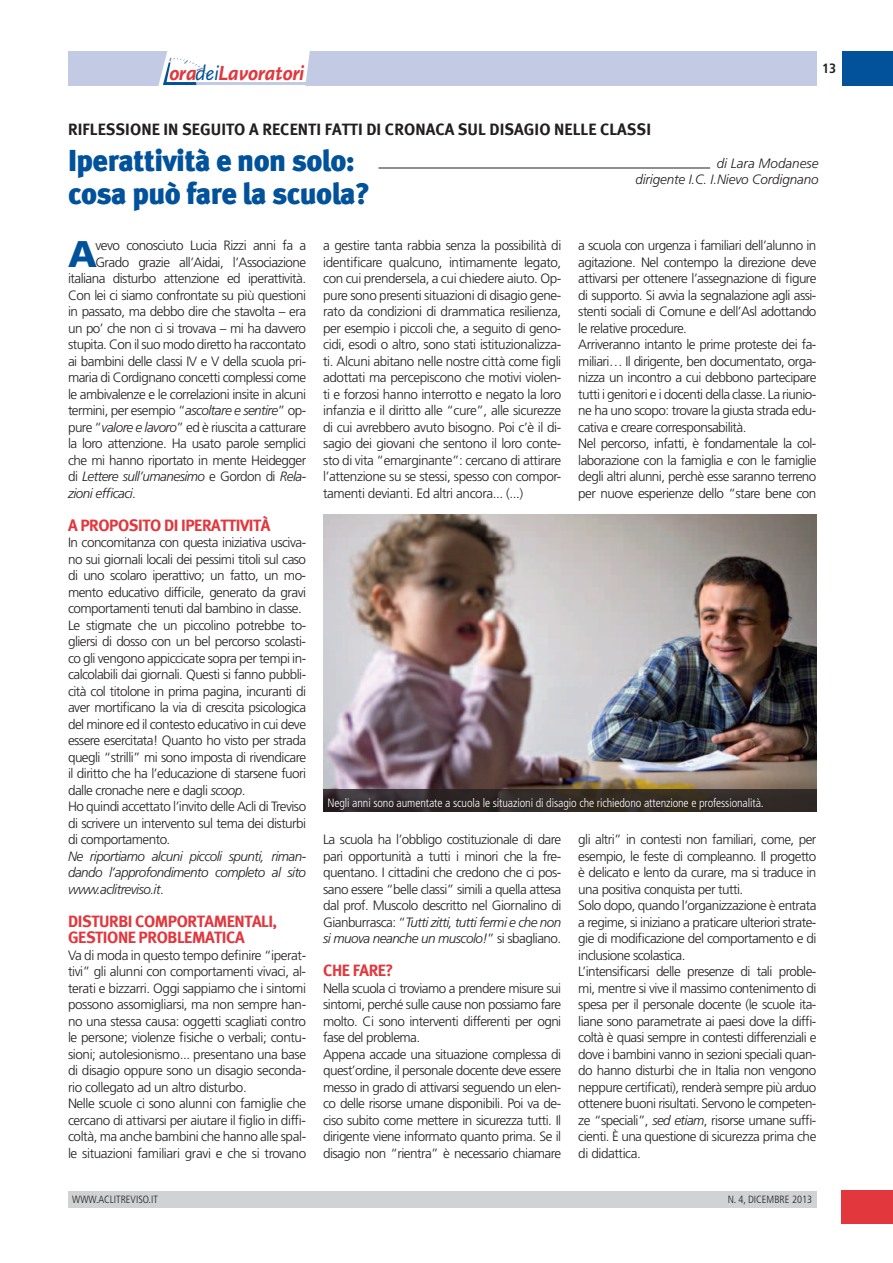
<style>
.page{position:relative;width:893px;height:1263px;background:#fff}
.page>*{position:absolute;margin:0;border:0;box-sizing:border-box;transform-origin:0 0}
.t1{font:900 37.2px "Frutiger LT Std";color:#01529b}
.t2{font:900 30px/33px "Meta";letter-spacing:-.02em;color:#01529b}
.t3{font:21.15px "Scala Sans Bold LF Italic";letter-spacing:-.01em;color:#e1373d}
.t4{font:700 16.5px/16.5px "Meta";letter-spacing:-.025em;color:#e1373d}
.t5{font:700 16.5px "Meta";letter-spacing:.005em;color:#231f20}
.t6{font:300 13.5px/16.5px "Frutiger LT Std";letter-spacing:-.04em;color:#231f20}
.t7{font:italic 300 13.5px/16.5px "Frutiger LT Std";letter-spacing:-.04em;color:#231f20;text-align:justify}
.t8{font:italic 300 13.5px/16.5px "Frutiger LT Std";letter-spacing:-.01em;color:#231f20;text-align:right}
.t9{font:700 condensed 13.5px "Frutiger LT Std";color:#231f20}
.t10{font:300 condensed 12px "Frutiger LT Std";letter-spacing:-.01em;color:#fff}
.t11{font:300 condensed 10.5px "Frutiger LT Std";color:#231f20}
.s1{font-family:"Scala Sans";font-style:italic;color:#01529b}
.s2{font-style:italic}
.s3{font-style:normal}
</style>
<div class="page">
<hr style="left:378px;top:168px;width:332px;height:1px;background:#231f20">
<img style="left:323px;top:514px;width:493px;height:275px">
<svg style="left:323px;top:789px;width:493px;height:22px;background:#342c29"></svg>
<svg style="left:324px;top:793px;width:443px;height:19px;background:#312926"></svg>
<div style="left:842px;top:51px;width:51px;height:34px;background:#01529b"></div>
<div style="left:68px;top:1191px;width:748px;height:16px;background:#d1d2d4"></div>
<div style="left:842px;top:1191px;width:51px;height:33px;background:#e1373d"></div>
<div style="left:68px;top:51px;width:748px;height:34px;background:#c3cbe4"></div>
<svg style="left:158px;top:51px;width:152px;height:35px;background:#f0f3f8"></svg>
<h3 class="t3" style="left:169px;top:62px;width:137px">ora<span class="s1">dei</span>Lavoratori</h3>
<p class="t9" style="left:822px;top:60px;width:16px">13</p>
<p class="t5" style="left:68px;top:119px;width:584px">RIFLESSIONE IN SEGU ITO A RECENTI FATTI DI CRONACA SU L DISAGIO NELLE CLASSI</p>
<p class="t8" style="left:635px;top:155px;width:185px">di Lara Modanese<br>dirigente I.C. I.Nievo Cordignano</p>
<h2 class="t2" style="left:68px;top:143px;width:303px">Iperattività e non solo: cosa può fare la scuola?</h2>
<h1 class="t1" style="left:68px;top:231px;width:30px">A</h1>
<p class="t6" style="left:95px;top:237px;width:212px">vevo conosciuto Lucia Rizzi anni fa a</p>
<p class="t6" style="left:95px;top:254px;width:212px">Grado grazie all’Aidai, l’Associazione</p>
<p class="t6" style="left:68px;top:270px;width:240px">italiana disturbo attenzione ed iperattività.</p>
<p class="t6" style="left:68px;top:287px;width:240px">Con lei ci siamo confrontate su più questioni</p>
<p class="t6" style="left:68px;top:303px;width:240px">in passato, ma debbo dire che stavolta – era</p>
<p class="t6" style="left:68px;top:320px;width:240px">un po’ che non ci si trovava – mi ha davvero</p>
<p class="t6" style="left:68px;top:336px;width:240px">stupita. Con il suo modo diretto ha raccontato</p>
<p class="t6" style="left:68px;top:353px;width:240px">ai bambini delle classi IV e V della scuola pri-</p>
<p class="t6" style="left:68px;top:369px;width:240px">maria di Cordignano concetti complessi come</p>
<p class="t6" style="left:68px;top:386px;width:240px">le ambivalenze e le correlazioni insite in alcuni</p>
<p class="t6" style="left:68px;top:402px;width:240px">termini, per esempio “<span class="s2">ascoltare e sentire</span>” op-</p>
<p class="t6" style="left:68px;top:419px;width:240px">pure “<span class="s2">valore e lavoro</span>” ed è riuscita a catturare</p>
<p class="t6" style="left:68px;top:435px;width:240px">la loro attenzione. Ha usato parole semplici</p>
<p class="t6" style="left:68px;top:452px;width:240px">che mi hanno riportato in mente Heidegger</p>
<p class="t7" style="left:68px;top:468px;width:240px"><span class="s3">di</span> Lettere sull’umanesimo <span class="s3">e Gordon di</span> Rela-</p>
<p class="t7" style="left:68px;top:485px;width:69px">zioni efficaci<span class="s3">.</span></p>
<p class="t4" style="left:68px;top:516px;width:204px">A PROPOSITO DI IPERATTIVITÀ</p>
<p class="t6" style="left:68px;top:534px;width:240px">In concomitanza con questa iniziativa usciva&shy;no sui giornali locali dei pessimi titoli sul caso di uno scolaro iperattivo; un fatto, un mo&shy;mento educativo difficile, generato da gravi comportamenti tenuti dal bambino in classe.<br>Le stigmate che un piccolino potrebbe to&shy;gliersi di dosso con un bel percorso scolasti&shy;co gli vengono appiccicate sopra per tempi in&shy;calcolabili dai giornali. Questi si fanno pubbli&shy;cità col titolone in prima pagina, incuranti di aver mortificano la via di crescita psicologica del minore ed il contesto educativo in cui deve essere esercitata! Quanto ho visto per strada quegli “strilli” mi sono imposta di rivendicare il diritto che ha l’educazione di starsene fuori dalle cronache nere e dagli <span class="s2">scoop</span>.<br>Ho quindi accettato l’invito delle Acli di Treviso di scrivere un intervento sul tema dei disturbi di comportamento.</p>
<p class="t7" style="left:68px;top:848px;width:240px">Ne riportiamo alcuni piccoli spunti, riman&shy;dando l’approfondimento completo al sito www.aclitreviso.it<span class="s3">.</span></p>
<p class="t4" style="left:68px;top:912px;width:211px">DISTURBI COMPORTAMENTALI,<br>GESTIONE PROBLEMATICA</p>
<p class="t6" style="left:68px;top:947px;width:240px">Va di moda in questo tempo definire “iperat&shy;tivi” gli alunni con comportamenti vivaci, al&shy;terati e bizzarri. Oggi sappiamo che i sintomi possono assomigliarsi, ma non sempre han&shy;no una stessa causa: oggetti scagliati contro le persone; violenze fisiche o verbali; contu&shy;sioni; autolesionismo... presentano una base di disagio oppure sono un disagio seconda&shy;rio collegato ad un altro disturbo.<br>Nelle scuole ci sono alunni con famiglie che cercano di attivarsi per aiutare il figlio in diffi&shy;coltà, ma anche bambini che hanno alle spal&shy;le situazioni familiari gravi e che si trovano</p>
<p class="t11" style="left:72px;top:1193px;width:87px">www.aclitreviso.it</p>
<p class="t6" style="left:323px;top:237px;width:240px;text-align:justify">a gestire tanta rabbia senza la possibilità di identificare qualcuno, intimamente legato, con cui prendersela, a cui chiedere aiuto. Op&shy;pure sono presenti situazioni di disagio gene&shy;rato da condizioni di drammatica resilienza, per esempio i piccoli che, a seguito di geno&shy;cidi, esodi o altro, sono stati istituzionalizza&shy;ti. Alcuni abitano nelle nostre città come figli adottati ma percepiscono che motivi violen&shy;ti e forzosi hanno interrotto e negato la loro infanzia e il diritto alle “cure”, alle sicurezze di cui avrebbero avuto bisogno. Poi c’è il di&shy;sagio dei giovani che sentono il loro conte&shy;sto di vita “emarginante”: cercano di attirare l’attenzione su se stessi, spesso con compor&shy;tamenti devianti. Ed altri ancora... (...)</p>
<p class="t6" style="left:578px;top:237px;width:240px">a scuola con urgenza i familiari dell’alunno in agitazione. Nel contempo la direzione deve attivarsi per ottenere l’assegnazione di figure di supporto. Si avvia la segnalazione agli assi&shy;stenti sociali di Comune e dell’Asl adottando le relative procedure.<br>Arriveranno intanto le prime proteste dei fa&shy;miliari… Il dirigente, ben documentato, orga&shy;nizza un incontro a cui debbono partecipare tutti i genitori e i docenti della classe. La riunio&shy;ne ha uno scopo: trovare la giusta strada edu&shy;cativa e creare corresponsabilità.<br>Nel percorso, infatti, è fondamentale la col&shy;laborazione con la famiglia e con le famiglie degli altri alunni, perchè esse saranno terreno per nuove esperienze dello “stare bene con</p>
<p class="t10" style="left:327px;top:796px;width:438px">Negli anni sono aumentate a scuola le situazioni di disagio che richiedono attenzione e professionalità.</p>
<p class="t6" style="left:323px;top:831px;width:240px;text-align:justify">La scuola ha l’obbligo costituzionale di dare pari opportunità a tutti i minori che la fre&shy;quentano. I cittadini che credono che ci pos&shy;sano essere “belle classi” simili a quella attesa dal prof. Muscolo descritto nel Giornalino di Gianburrasca: “<span class="s2">Tutti zitti, tutti fermi e che non si muova neanche un muscolo!</span>” si sbagliano.</p>
<p class="t4" style="left:323px;top:962px;width:72px">CHE FARE?</p>
<p class="t6" style="left:323px;top:980px;width:240px">Nella scuola ci troviamo a prendere misure sui sintomi, perché sulle cause non possiamo fare molto. Ci sono interventi differenti per ogni fase del problema.<br>Appena accade una situazione complessa di quest’ordine, il personale docente deve essere messo in grado di attivarsi seguendo un elen&shy;co delle risorse umane disponibili. Poi va de&shy;ciso subito come mettere in sicurezza tutti. Il dirigente viene informato quanto prima. Se il disagio non “rientra” è necessario chiamare</p>
<p class="t6" style="left:578px;top:831px;width:240px">gli altri” in contesti non familiari, come, per esempio, le feste di compleanno. Il progetto è delicato e lento da curare, ma si traduce in una positiva conquista per tutti.<br>Solo dopo, quando l’organizzazione è entrata a regime, si iniziano a praticare ulteriori strate&shy;gie di modificazione del comportamento e di inclusione scolastica.<br>L’intensificarsi delle presenze di tali proble&shy;mi, mentre si vive il massimo contenimento di spesa per il personale docente (le scuole ita&shy;liane sono parametrate ai paesi dove la diffi&shy;coltà è quasi sempre in contesti differenziali e dove i bambini vanno in sezioni speciali quan&shy;do hanno disturbi che in Italia non vengono neppure certificati), renderà sempre più arduo ottenere buoni risultati. Servono le competen&shy;ze “speciali”, <span class="s2">sed etiam</span>, risorse umane suffi&shy;cienti. È una questione di sicurezza prima che di didattica.</p>
<p class="t11" style="left:728px;top:1193px;width:86px">n. 4, dicembre 2013</p>
</div>
